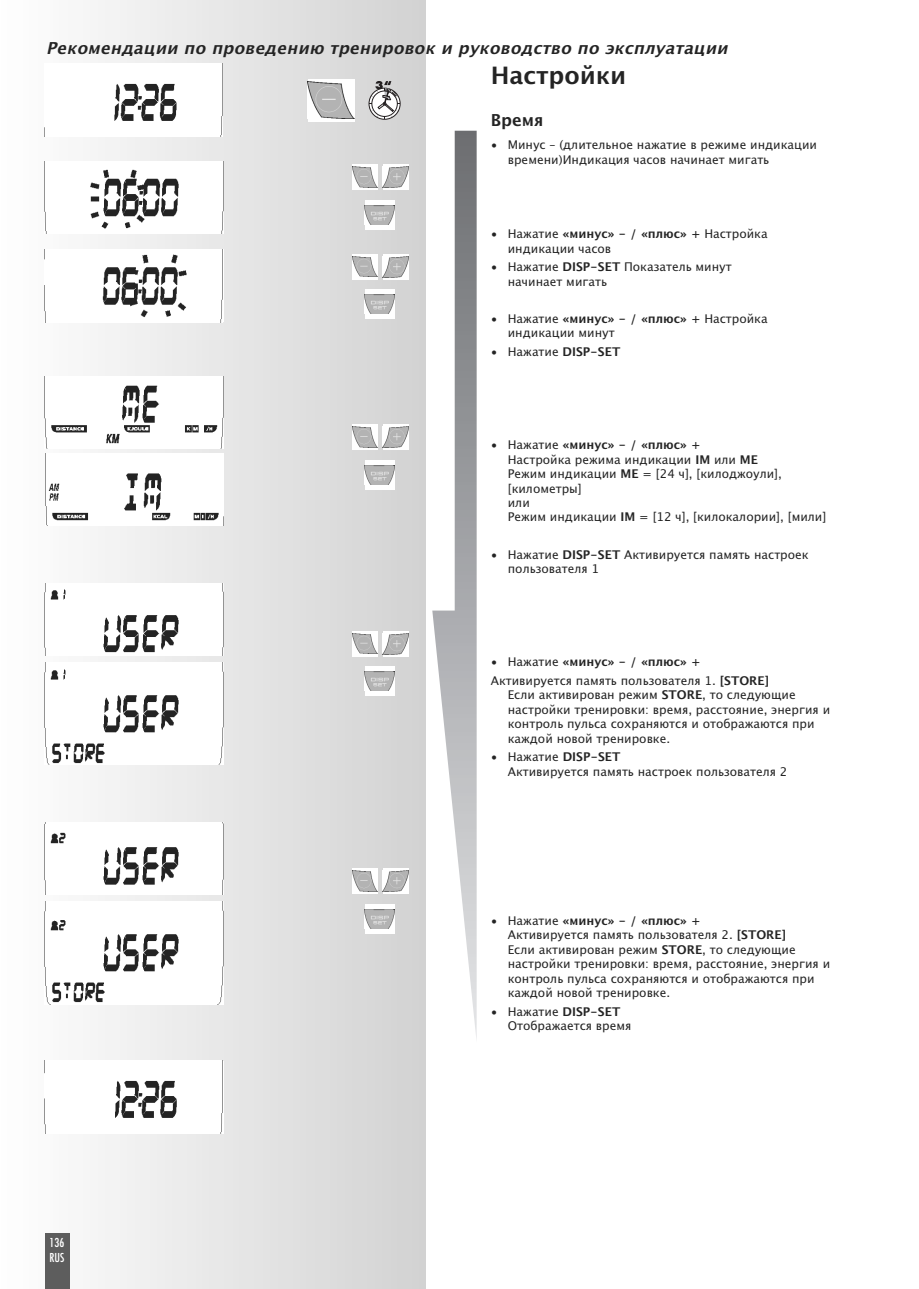
<style>
.page{position:relative;width:919px;height:1289px;background:#fff}
.page>*{position:absolute;margin:0;border:0;box-sizing:border-box;transform-origin:0 0}
.t1{font:700 24px "Lucida Grande";color:#242424}
.t2{font:italic 700 16.5px "Lucida Grande";letter-spacing:.015em;color:#242424}
.t3{font:700 16.5px "Lucida Grande";color:#242424}
.t4{font:12px/14.4px "Lucida Grande";color:#242424}
.t5{font:condensed 12px/15.6px "Futura";color:#fff}
.s1{font-weight:700}
</style>
<div class="page">
<div style="left:0;top:0;width:425px;height:1288px;background:linear-gradient(to right,#fefefe,#d3d3d3)"></div>
<div style="left:45px;top:1233px;width:24px;height:55px;background:#5d5d5d"></div>
<svg style="left:432px;top:131px;width:44px;height:901px"></svg>
<svg style="left:352px;top:164px;width:25px;height:26px"></svg>
<img style="left:352px;top:167px;width:25px;height:20px">
<svg style="left:383px;top:165px;width:25px;height:25px"></svg>
<img style="left:383px;top:167px;width:25px;height:21px">
<div style="left:365px;top:200px;width:29px;height:30px;background:#fff"></div>
<img style="left:365px;top:205px;width:29px;height:19px">
<div style="left:352px;top:254px;width:25px;height:25px;background:#fff"></div>
<img style="left:352px;top:256px;width:25px;height:21px">
<svg style="left:383px;top:254px;width:25px;height:25px"></svg>
<img style="left:383px;top:256px;width:25px;height:21px">
<svg style="left:365px;top:289px;width:29px;height:30px"></svg>
<img style="left:365px;top:295px;width:29px;height:18px">
<svg style="left:352px;top:424px;width:25px;height:26px"></svg>
<img style="left:352px;top:427px;width:25px;height:20px">
<div style="left:383px;top:424px;width:25px;height:26px;background:#fff"></div>
<img style="left:383px;top:427px;width:25px;height:21px">
<div style="left:365px;top:460px;width:29px;height:29px;background:#fff"></div>
<img style="left:365px;top:465px;width:29px;height:19px">
<svg style="left:352px;top:630px;width:25px;height:26px"></svg>
<img style="left:352px;top:633px;width:25px;height:20px">
<svg style="left:383px;top:631px;width:25px;height:25px"></svg>
<img style="left:383px;top:633px;width:25px;height:21px">
<svg style="left:365px;top:666px;width:29px;height:30px"></svg>
<img style="left:365px;top:672px;width:29px;height:18px">
<svg style="left:352px;top:868px;width:25px;height:26px"></svg>
<img style="left:352px;top:870px;width:25px;height:21px">
<svg style="left:383px;top:868px;width:25px;height:26px"></svg>
<img style="left:383px;top:871px;width:25px;height:20px">
<div style="left:365px;top:904px;width:29px;height:29px;background:#fff"></div>
<img style="left:365px;top:909px;width:29px;height:19px">
<img style="left:45px;top:64px;width:177px;height:72px">
<img style="left:45px;top:161px;width:178px;height:72px">
<img style="left:45px;top:250px;width:177px;height:72px">
<img style="left:45px;top:376px;width:178px;height:72px">
<img style="left:46px;top:453px;width:177px;height:73px">
<img style="left:45px;top:583px;width:178px;height:72px">
<img style="left:45px;top:1060px;width:177px;height:73px">
<div style="left:308px;top:79px;width:46px;height:42px;background:#fff"></div>
<img style="left:308px;top:81px;width:46px;height:38px">
<div style="left:369px;top:88px;width:31px;height:31px;border:1px solid #231f20;border-radius:50%"></div>
<svg style="left:369px;top:81px;width:30px;height:38px"></svg>
<img style="left:45px;top:902px;width:178px;height:102px">
<img style="left:45px;top:822px;width:178px;height:72px">
<img style="left:45px;top:663px;width:178px;height:102px">
<h2 class="t2" style="left:46px;top:39px;width:685px">Рекомендации по проведению тренировок и руководство по эксплуатации</h2>
<h1 class="t1" style="left:490px;top:62px;width:137px">Настройки</h1>
<h2 class="t3" style="left:490px;top:111px;width:54px">Время</h2>
<p class="t4" style="left:507px;top:138px;width:311px;text-indent:-17px">• Минус – (длительное нажатие в режиме индикации времени)Индикация часов начинает мигать</p>
<p class="t4" style="left:507px;top:227px;width:261px;text-indent:-17px">• Нажатие <span class="s1">«минус» - / «плюс» +</span> Настройка индикации часов</p>
<p class="t4" style="left:507px;top:260px;width:225px;text-indent:-17px">• Нажатие <span class="s1">DISP-SET</span> Показатель минут начинает мигать</p>
<p class="t4" style="left:507px;top:311px;width:261px;text-indent:-17px">• Нажатие <span class="s1">«минус» - / «плюс» +</span> Настройка индикации минут</p>
<p class="t4" style="left:490px;top:345px;width:131px">• Нажатие <span class="s1">DISP-SET</span></p>
<p class="t4" style="left:507px;top:438px;width:320px;text-indent:-17px">• Нажатие <span class="s1">«минус» - / «плюс» +<br></span>Настройка режима индикации <span class="s1">IM</span> или <span class="s1">ME<br></span>Режим индикации <span class="s1">ME</span> = [24 ч], [килоджоули], [километры]<br>или<br>Режим индикации <span class="s1">IM</span> = [12 ч], [килокалории], [мили]</p>
<p class="t4" style="left:507px;top:547px;width:302px;text-indent:-17px">• Нажатие <span class="s1">DISP-SET</span> Активируется память настроек пользователя 1</p>
<p class="t4" style="left:490px;top:653px;width:280px;line-height:18.6px">• Нажатие <span class="s1">«минус» - / «плюс» +<br></span>Активируется память пользователя 1. <span class="s1">[STORE]</span></p>
<p class="t4" style="left:507px;top:688px;width:324px">Если активирован режим <span class="s1">STORE</span>, то следующие настройки тренировки: время, расстояние, энергия и контроль пульса сохраняются и отображаются при каждой новой тренировке.</p>
<p class="t4" style="left:507px;top:750px;width:281px;text-indent:-17px">• Нажатие <span class="s1">DISP-SET<br></span>Активируется память настроек пользователя 2</p>
<p class="t5" style="left:50px;top:1235px;width:16px">136<br>RUS</p>
<p class="t4" style="left:507px;top:913px;width:324px;text-indent:-17px">• Нажатие <span class="s1">«минус» - / «плюс» +<br></span>Активируется память пользователя 2. <span class="s1">[STORE]<br></span>Если активирован режим <span class="s1">STORE</span>, то следующие настройки тренировки: время, расстояние, энергия и контроль пульса сохраняются и отображаются при каждой новой тренировке.</p>
<p class="t4" style="left:507px;top:1004px;width:125px;text-indent:-17px">• Нажатие <span class="s1">DISP-SET<br></span>Отображается время</p>
</div>
